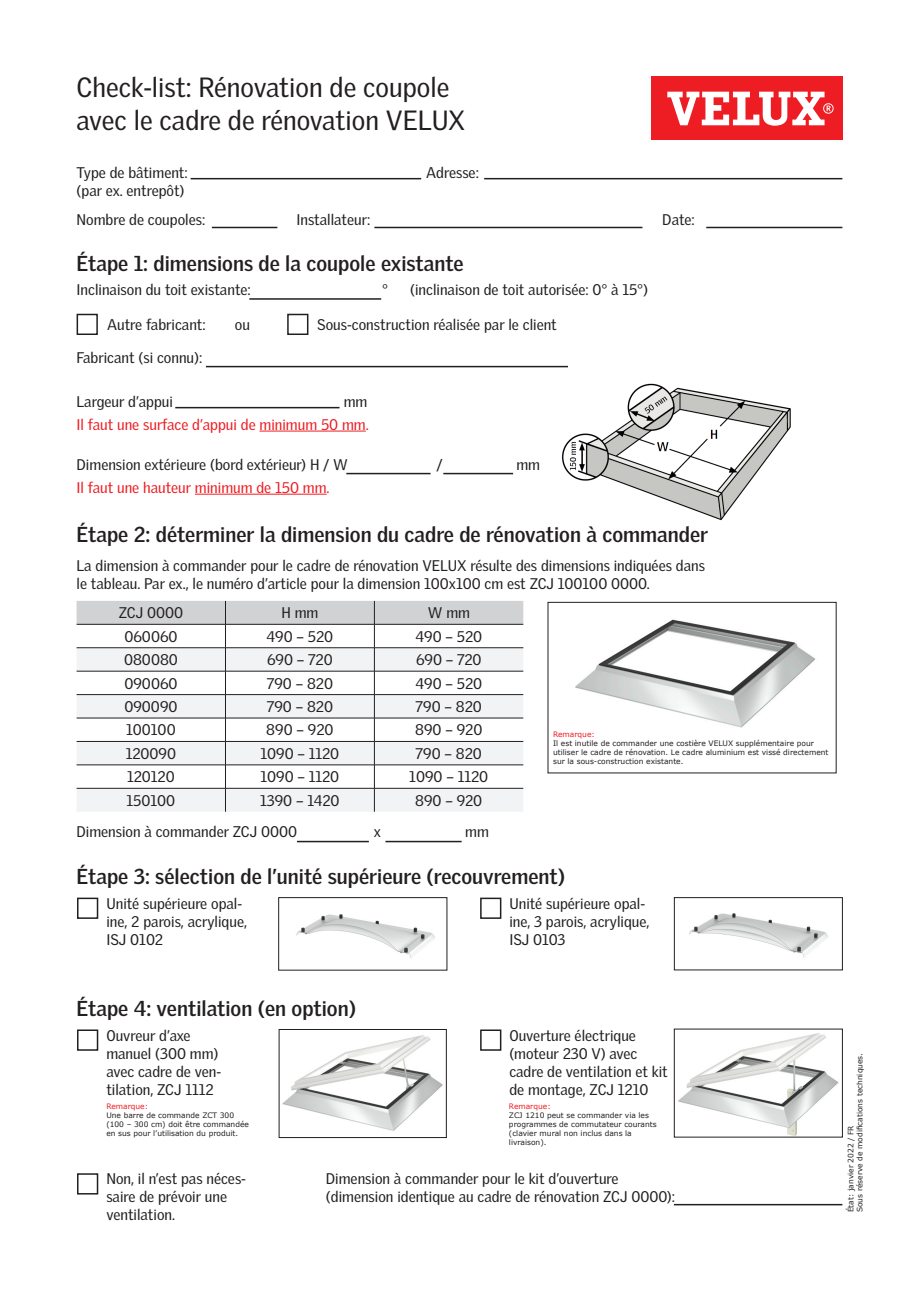
<style>
.page{position:relative;width:919px;height:1289px;background:#fff}
.page>*{position:absolute;margin:0;border:0;box-sizing:border-box;transform-origin:0 0}
.t1{font:27px/32.4px "Velux Gothic";color:#231f20}
.t2{font:700 21px "Velux Gothic";color:#231f20}
.t3{font:15px/18px "Velux Gothic";color:#231f20}
.t4{font:15px "Velux Gothic";color:#ee1d23}
.t5{font:7.5px/9px "Verdana";color:#231f20}
.t6{font:7.5px "Verdana";color:#ee1d23}
</style>
<div class="page">
<div style="left:651px;top:77px;width:191px;height:63px;background:#ee1d23"></div>
<svg style="left:667px;top:92px;width:166px;height:34px"></svg>
<hr style="left:259px;top:430px;width:107px;height:1px;background:#ee1d23">
<hr style="left:195px;top:494px;width:131px;height:1px;background:#ee1d23">
<svg style="left:77px;top:601px;width:446px;height:210px"></svg>
<hr style="left:190px;top:178px;width:231px;height:1px;background:#231f20">
<hr style="left:212px;top:227px;width:65px;height:1px;background:#231f20">
<hr style="left:249px;top:298px;width:132px;height:2px;background:#231f20">
<hr style="left:175px;top:407px;width:164px;height:1px;background:#231f20">
<hr style="left:346px;top:473px;width:84px;height:1px;background:#231f20">
<hr style="left:297px;top:840px;width:72px;height:2px;background:#231f20">
<hr style="left:443px;top:473px;width:70px;height:1px;background:#231f20">
<hr style="left:385px;top:840px;width:76px;height:2px;background:#231f20">
<hr style="left:206px;top:366px;width:362px;height:1px;background:#231f20">
<hr style="left:706px;top:227px;width:136px;height:1px;background:#231f20">
<hr style="left:374px;top:227px;width:268px;height:1px;background:#231f20">
<hr style="left:484px;top:178px;width:358px;height:1px;background:#231f20">
<div style="left:77px;top:314px;width:21px;height:21px;border:2px solid #231f20"></div>
<div style="left:287px;top:314px;width:21px;height:21px;border:2px solid #231f20"></div>
<img style="left:561px;top:383px;width:230px;height:138px">
<img style="left:575px;top:619px;width:240px;height:109px">
<div style="left:547px;top:602px;width:289px;height:171px;border:1px solid #231f20"></div>
<img style="left:678px;top:1033px;width:161px;height:102px">
<img style="left:296px;top:914px;width:139px;height:45px">
<div style="left:278px;top:897px;width:169px;height:73px;border:1px solid #231f20"></div>
<img style="left:689px;top:913px;width:139px;height:45px">
<div style="left:674px;top:897px;width:168px;height:73px;border:1px solid #231f20"></div>
<img style="left:282px;top:1035px;width:161px;height:96px">
<div style="left:279px;top:1029px;width:167px;height:108px;border:1px solid #231f20"></div>
<div style="left:77px;top:897px;width:21px;height:21px;border:2px solid #231f20"></div>
<div style="left:77px;top:1029px;width:21px;height:21px;border:2px solid #231f20"></div>
<div style="left:77px;top:1173px;width:21px;height:21px;border:2px solid #231f20"></div>
<div style="left:480px;top:897px;width:21px;height:21px;border:2px solid #231f20"></div>
<div style="left:480px;top:1029px;width:21px;height:21px;border:2px solid #231f20"></div>
<hr style="left:674px;top:1203px;width:168px;height:2px;background:#231f20">
<h1 class="t1" style="left:77px;top:71px;width:390px">Check-list: Rénovation de coupole avec le cadre de rénovation VELUX</h1>
<p class="t3" style="left:77px;top:164px;width:113px">Type de bâtiment: (par ex. entrepôt)</p>
<p class="t3" style="left:77px;top:210px;width:130px">Nombre de coupoles:</p>
<p class="t3" style="left:426px;top:164px;width:54px">Adresse:</p>
<p class="t3" style="left:296px;top:210px;width:75px">Installateur:</p>
<p class="t3" style="left:662px;top:210px;width:34px">Date:</p>
<h2 class="t2" style="left:77px;top:250px;width:389px">Étape 1: dimensions de la coupole existante</h2>
<p class="t3" style="left:77px;top:280px;width:176px">Inclinaison du toit existante:</p>
<p class="t3" style="left:107px;top:315px;width:100px">Autre fabricant:</p>
<p class="t3" style="left:77px;top:349px;width:127px">Fabricant (si connu):</p>
<p class="t3" style="left:235px;top:315px;width:17px">ou</p>
<p class="t3" style="left:410px;top:280px;width:239px">(inclinaison de toit autorisée: 0° à 15°)</p>
<p class="t3" style="left:317px;top:315px;width:241px">Sous-construction réalisée par le client</p>
<p class="t3" style="left:382px;top:280px;width:8px">°</p>
<p class="t3" style="left:77px;top:392px;width:98px">Largeur d’appui</p>
<p class="t3" style="left:344px;top:392px;width:25px">mm</p>
<p class="t4" style="left:77px;top:415px;width:294px">Il faut une surface d’appui de minimum 50 mm.</p>
<p class="t3" style="left:77px;top:455px;width:273px">Dimension extérieure (bord extérieur) H / W</p>
<p class="t3" style="left:437px;top:455px;width:7px">/</p>
<p class="t3" style="left:516px;top:455px;width:25px">mm</p>
<p class="t4" style="left:77px;top:478px;width:254px">Il faut une hauteur minimum de 150 mm.</p>
<h2 class="t2" style="left:77px;top:521px;width:633px">Étape 2: déterminer la dimension du cadre de rénovation à commander</h2>
<p class="t3" style="left:77px;top:556px;width:629px">La dimension à commander pour le cadre de rénovation VELUX résulte des dimensions indiquées dans le tableau. Par ex., le numéro d’article pour la dimension 100x100 cm est ZCJ 100100 0000.</p>
<p class="t3" style="left:119px;top:603px;width:66px">ZCJ 0000</p>
<p class="t3" style="left:281px;top:603px;width:38px">H mm</p>
<p class="t3" style="left:427px;top:603px;width:44px">W mm</p>
<p class="t3" style="left:124px;top:627px;width:55px">060060</p>
<p class="t3" style="left:266px;top:627px;width:68px">490 – 520</p>
<p class="t3" style="left:415px;top:627px;width:68px">490 – 520</p>
<p class="t3" style="left:124px;top:650px;width:55px">080080</p>
<p class="t3" style="left:267px;top:650px;width:67px">690 – 720</p>
<p class="t3" style="left:416px;top:650px;width:67px">690 – 720</p>
<p class="t3" style="left:124px;top:674px;width:55px">090060</p>
<p class="t3" style="left:267px;top:674px;width:68px">790 – 820</p>
<p class="t3" style="left:415px;top:674px;width:68px">490 – 520</p>
<p class="t3" style="left:124px;top:697px;width:55px">090090</p>
<p class="t3" style="left:267px;top:697px;width:68px">790 – 820</p>
<p class="t3" style="left:415px;top:697px;width:68px">790 – 820</p>
<p class="t3" style="left:126px;top:720px;width:51px">100100</p>
<p class="t3" style="left:266px;top:720px;width:69px">890 – 920</p>
<p class="t3" style="left:415px;top:720px;width:69px">890 – 920</p>
<p class="t3" style="left:126px;top:744px;width:52px">120090</p>
<p class="t3" style="left:260px;top:744px;width:80px">1090 – 1120</p>
<p class="t3" style="left:415px;top:744px;width:68px">790 – 820</p>
<p class="t3" style="left:127px;top:767px;width:49px">120120</p>
<p class="t3" style="left:260px;top:767px;width:80px">1090 – 1120</p>
<p class="t3" style="left:409px;top:767px;width:80px">1090 – 1120</p>
<p class="t3" style="left:127px;top:791px;width:50px">150100</p>
<p class="t3" style="left:260px;top:791px;width:81px">1390 – 1420</p>
<p class="t3" style="left:415px;top:791px;width:69px">890 – 920</p>
<p class="t3" style="left:76px;top:822px;width:222px">Dimension à commander ZCJ 0000</p>
<p class="t3" style="left:373px;top:822px;width:9px">x</p>
<p class="t3" style="left:465px;top:822px;width:25px">mm</p>
<p class="t6" style="left:553px;top:729px;width:43px">Remarque:</p>
<p class="t5" style="left:553px;top:739px;width:277px">Il est inutile de commander une costière VELUX supplémentaire pour utiliser le cadre de rénovation. Le cadre aluminium est vissé directement sur la sous-construction existante.</p>
<h2 class="t2" style="left:77px;top:862px;width:490px">Étape 3: sélection de l’unité supérieure (recouvrement)</h2>
<p class="t3" style="left:106px;top:894px;width:142px">Unité supérieure opal&shy;ine, 2 parois, acrylique,<br>ISJ 0102</p>
<p class="t3" style="left:509px;top:894px;width:142px">Unité supérieure opal&shy;ine, 3 parois, acrylique,<br>ISJ 0103</p>
<h2 class="t2" style="left:77px;top:994px;width:281px">Étape 4: ventilation (en option)</h2>
<p class="t3" style="left:106px;top:1026px;width:116px">Ouvreur d’axe manuel (300 mm) avec cadre de ven&shy;tilation, ZCJ 1112</p>
<p class="t6" style="left:106px;top:1100px;width:43px">Remarque:</p>
<p class="t5" style="left:106px;top:1110px;width:144px">Une barre de commande ZCT 300 (100 – 300 cm) doit être commandée en sus pour l’utilisation du produit.</p>
<p class="t3" style="left:509px;top:1026px;width:160px">Ouverture électrique (moteur 230 V) avec cadre de ventilation et kit de montage, ZCJ 1210</p>
<p class="t6" style="left:509px;top:1100px;width:43px">Remarque:</p>
<p class="t5" style="left:509px;top:1110px;width:149px">ZCJ 1210 peut se commander via les programmes de commutateur courants (clavier mural non inclus dans la livraison).</p>
<p class="t3" style="left:106px;top:1169px;width:141px">Non, il n’est pas néces&shy;saire de prévoir une ventilation.</p>
<p class="t3" style="left:326px;top:1169px;width:351px">Dimension à commander pour le kit d’ouverture (dimension identique au cadre de rénovation ZCJ 0000):</p>
<p class="t5" style="left:846px;top:1212px;width:161px;rotate:-90deg">État: janvier 2022 / FR<br>Sous réserve de modifications techniques.</p>
</div>
